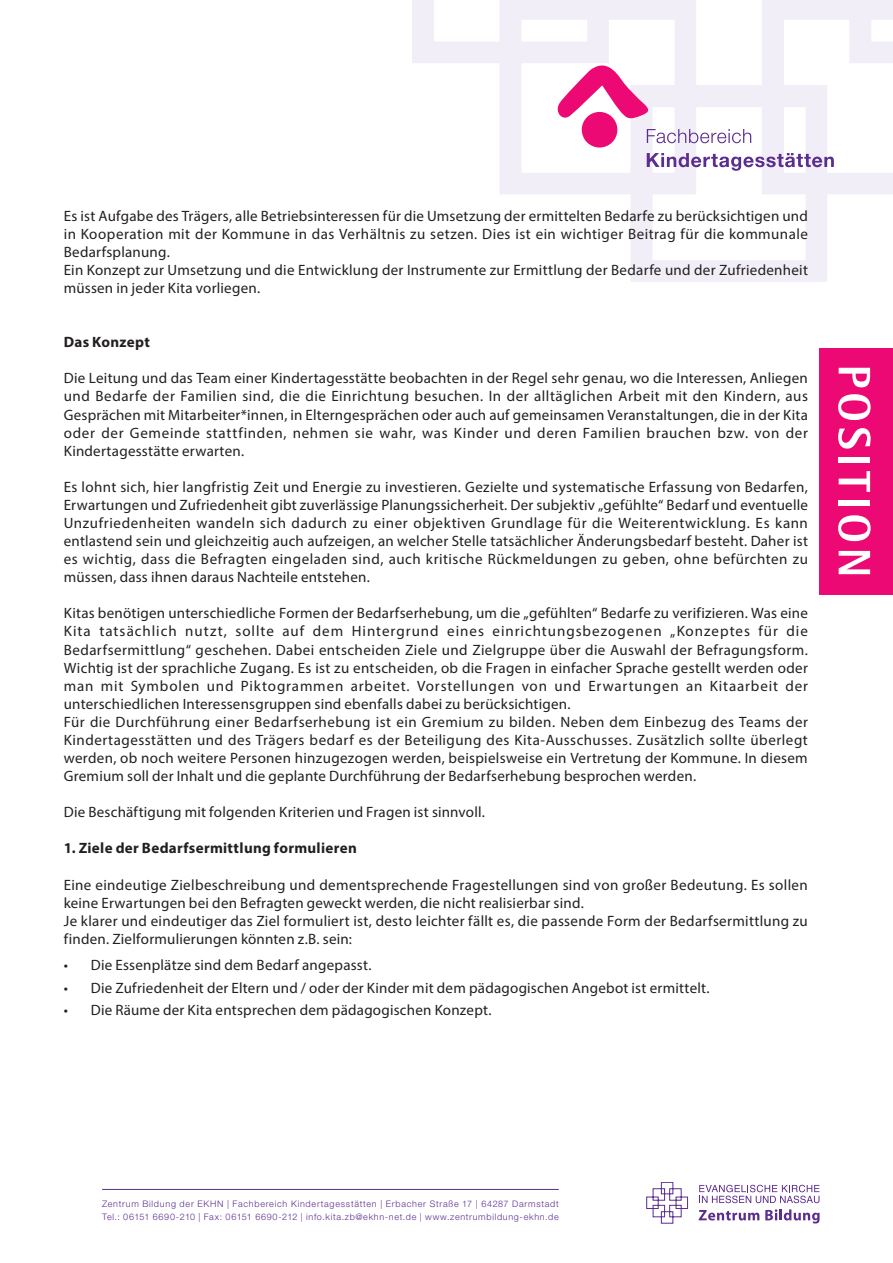
<style>
.page{position:relative;width:893px;height:1263px;background:#fff}
.page>*{position:absolute;margin:0;border:0;box-sizing:border-box;transform-origin:0 0}
.t1{font:15px/18px "Myriad Pro";letter-spacing:.015em;color:#231f20;text-align:justify}
.t2{font:700 15px "Myriad Pro";letter-spacing:.02em;color:#231f20}
.t3{font:300 9px "Helvetica Neue LT Pro";letter-spacing:.08em;color:#5c2d91}
</style>
<div class="page">
<hr style="left:102px;top:1189px;width:457px;height:1px;background:#5c2d91">
<div style="left:820px;top:348px;width:73px;height:246px;background:#ed0973"></div>
<svg style="left:839px;top:368px;width:31px;height:19px"></svg>
<svg style="left:838px;top:394px;width:33px;height:26px"></svg>
<svg style="left:838px;top:428px;width:33px;height:21px"></svg>
<div style="left:839px;top:457px;width:31px;height:6px;background:#fff"></div>
<svg style="left:839px;top:471px;width:31px;height:21px"></svg>
<div style="left:839px;top:500px;width:31px;height:5px;background:#fff"></div>
<svg style="left:838px;top:515px;width:33px;height:26px"></svg>
<svg style="left:839px;top:551px;width:31px;height:23px"></svg>
<svg style="left:646px;top:1182px;width:42px;height:41px"></svg>
<svg style="left:699px;top:1210px;width:60px;height:10px"></svg>
<svg style="left:765px;top:1209px;width:55px;height:14px"></svg>
<svg style="left:699px;top:1185px;width:120px;height:18px"></svg>
<svg style="left:412px;top:0;width:481px;height:282px"></svg>
<div style="left:582px;top:112px;width:35px;height:36px;background:#ed0973;border-radius:50%"></div>
<p class="t1" style="left:64px;top:206px;width:746px">Es ist Aufgabe des Trägers, alle Betriebsinteressen für die Umsetzung der ermittelten Bedarfe zu berücksichtigen und in Kooperation mit der Kommune in das Verhältnis zu setzen. Dies ist ein wichtiger Beitrag für die kommunale Bedarfsplanung.</p>
<p class="t1" style="left:64px;top:261px;width:746px">Ein Konzept zur Umsetzung und die Entwicklung der Instrumente zur Ermittlung der Bedarfe und der Zufriedenheit müssen in jeder Kita vorliegen.</p>
<p class="t2" style="left:64px;top:332px;width:88px">Das Konzept</p>
<p class="t1" style="left:64px;top:369px;width:746px">Die Leitung und das Team einer Kindertagesstätte beobachten in der Regel sehr genau, wo die Interessen, Anliegen und Bedarfe der Familien sind, die die Einrichtung besuchen. In der alltäglichen Arbeit mit den Kindern, aus Gesprächen mit Mitarbeiter*innen, in Elterngesprächen oder auch auf gemeinsamen Veranstaltungen, die in der Kita oder der Gemeinde stattfinden, nehmen sie wahr, was Kinder und deren Familien brauchen bzw. von der Kindertagesstätte erwarten.</p>
<p class="t1" style="left:64px;top:478px;width:746px">Es lohnt sich, hier langfristig Zeit und Energie zu investieren. Gezielte und systematische Erfassung von Bedarfen, Erwartungen und Zufriedenheit gibt zuverlässige Planungssicherheit. Der subjektiv „gefühlte“ Bedarf und eventuelle Unzufriedenheiten wandeln sich dadurch zu einer objektiven Grundlage für die Weiterentwicklung. Es kann entlastend sein und gleichzeitig auch aufzeigen, an welcher Stelle tatsächlicher Änderungsbedarf besteht. Daher ist es wichtig, dass die Befragten eingeladen sind, auch kritische Rückmeldungen zu geben, ohne befürchten zu müssen, dass ihnen daraus Nachteile entstehen.</p>
<p class="t1" style="left:64px;top:604px;width:746px">Kitas benötigen unterschiedliche Formen der Bedarfserhebung, um die „gefühlten“ Bedarfe zu verifizieren. Was eine Kita tatsächlich nutzt, sollte auf dem Hintergrund eines einrichtungsbezogenen „Konzeptes für die Bedarfsermittlung“ geschehen. Dabei entscheiden Ziele und Zielgruppe über die Auswahl der Befragungsform.<br>Wichtig ist der sprachliche Zugang. Es ist zu entscheiden, ob die Fragen in einfacher Sprache gestellt werden oder man mit Symbolen und Piktogrammen arbeitet. Vorstellungen von und Erwartungen an Kitaarbeit der unterschiedlichen Interessensgruppen sind ebenfalls dabei zu berücksichtigen.</p>
<p class="t1" style="left:64px;top:712px;width:746px">Für die Durchführung einer Bedarfserhebung ist ein Gremium zu bilden. Neben dem Einbezug des Teams der Kindertagesstätten und des Trägers bedarf es der Beteiligung des Kita-Ausschusses. Zusätzlich sollte überlegt werden, ob noch weitere Personen hinzugezogen werden, beispielsweise ein Vertretung der Kommune. In diesem Gremium soll der Inhalt und die geplante Durchführung der Bedarfserhebung besprochen werden.</p>
<p class="t1" style="left:64px;top:803px;width:423px">Die Beschäftigung mit folgenden Kriterien und Fragen ist sinnvoll.</p>
<p class="t2" style="left:64px;top:838px;width:295px">1. Ziele der Bedarfsermittlung formulieren</p>
<p class="t1" style="left:64px;top:875px;width:746px">Eine eindeutige Zielbeschreibung und dementsprechende Fragestellungen sind von großer Bedeutung. Es sollen keine Erwartungen bei den Befragten geweckt werden, die nicht realisierbar sind.</p>
<p class="t1" style="left:64px;top:911px;width:746px">Je klarer und eindeutiger das Ziel formuliert ist, desto leichter fällt es, die passende Form der Bedarfsermittlung zu finden. Zielformulierungen könnten z.B. sein:</p>
<p class="t1" style="left:64px;top:956px;width:309px">• Die Essenplätze sind dem Bedarf angepasst.</p>
<p class="t1" style="left:64px;top:978px;width:647px">• Die Zufriedenheit der Eltern und / oder der Kinder mit dem pädagogischen Angebot ist ermittelt.</p>
<p class="t1" style="left:64px;top:1001px;width:429px">• Die Räume der Kita entsprechen dem pädagogischen Konzept.</p>
<p class="t3" style="left:102px;top:1198px;width:458px">Zentrum Bildung der EKHN | Fachbereich Kindertagesstätten | Erbacher Straße 17 | 64287 Darmstadt</p>
<p class="t3" style="left:102px;top:1212px;width:458px">Tel.: 06151 6690-210 | Fax: 06151 6690-212 | info.kita.zb@ekhn-net.de | www.zentrumbildung-ekhn.de</p>
</div>
